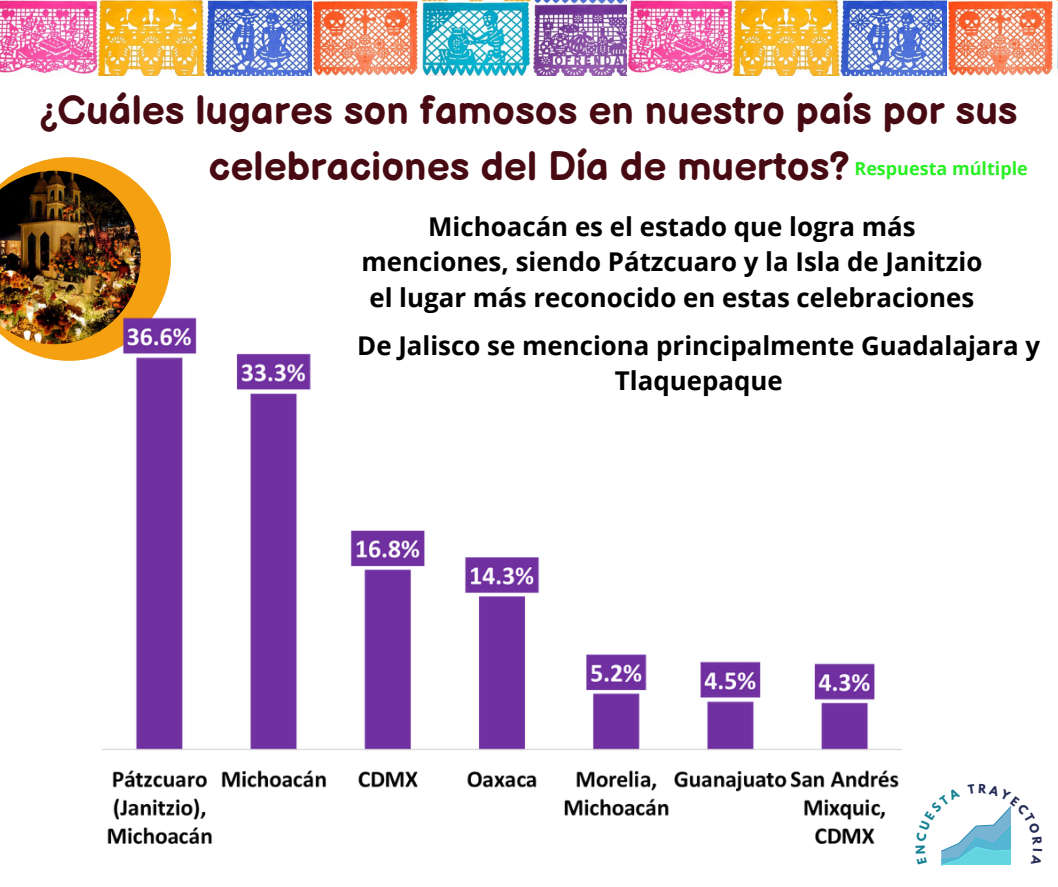
<style>
.page{position:relative;width:1058px;height:887px;background:#fff}
.page>*{position:absolute;margin:0;border:0;box-sizing:border-box;transform-origin:0 0}
.t1{font:700 40.2px/56.2px "Balsamiq Sans";color:#480a12;text-align:center}
.t2{font:700 25.8px/35.2px "Open Sans";color:#000;text-align:center}
.t3{font:700 18px "Open Sans";color:#29ef25}
</style>
<div class="page">
<svg style="left:13px;top:157px;width:158px;height:204px"></svg>
<img style="left:0;top:171px;width:141px;height:173px">
<img style="left:0;top:0;width:628px;height:76px">
<img style="left:628px;top:0;width:430px;height:76px">
<img style="left:89px;top:312px;width:813px;height:533px">
<svg style="left:941px;top:806px;width:71px;height:59px"></svg>
<p class="t1" style="left:40px;top:84px;width:978px">¿Cuáles lugares son famosos en nuestro país por sus celebraciones del Día de muertos?</p>
<p class="t2" style="left:361px;top:208px;width:622px">Michoacán es el estado que logra más menciones, siendo Pátzcuaro y la Isla de Janitzio el lugar más reconocido en estas celebraciones</p>
<p class="t2" style="left:357px;top:327px;width:684px">De Jalisco se menciona principalmente Guadalajara y<br>Tlaquepaque</p>
<p class="t3" style="left:854px;top:155px;width:175px">Respuesta múltiple</p>
</div>
